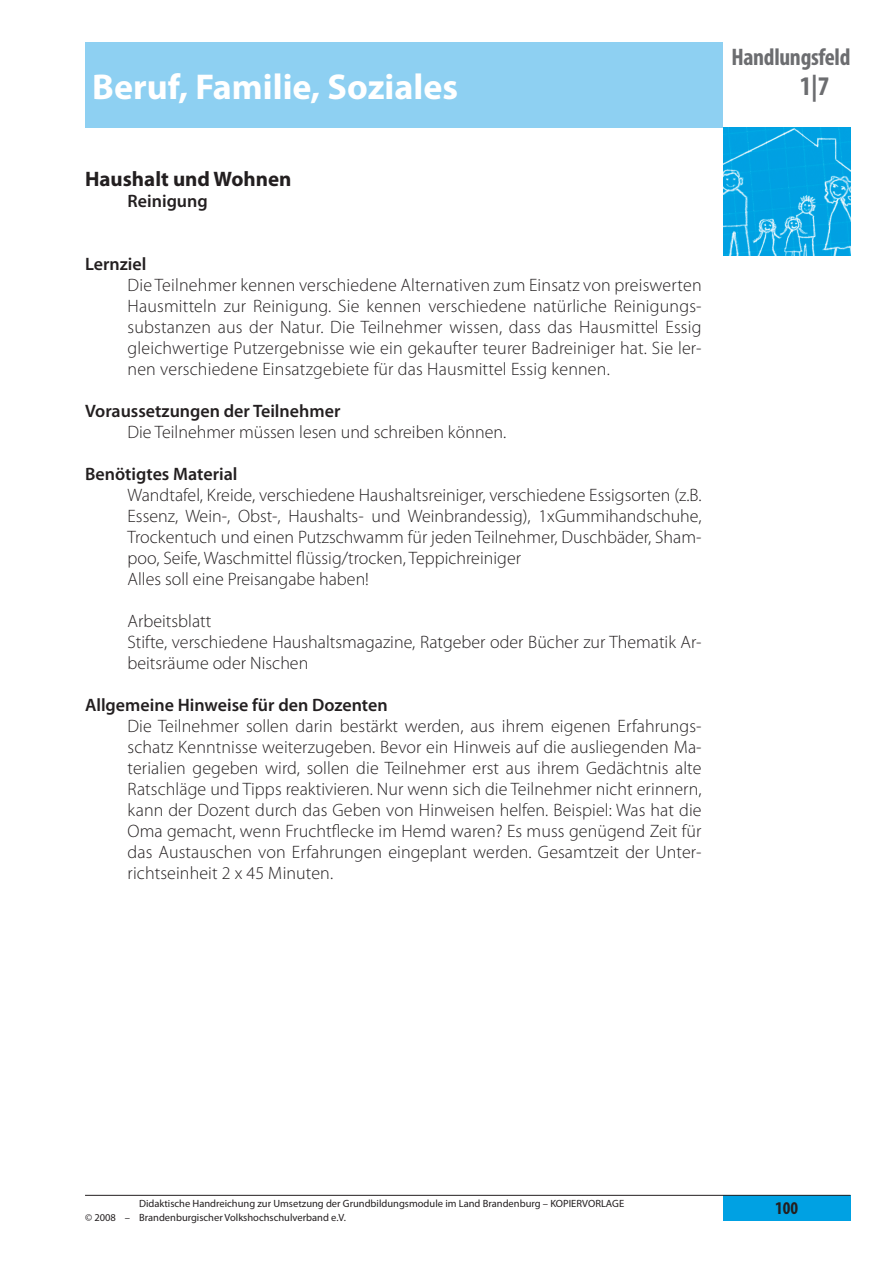
<style>
.page{position:relative;width:893px;height:1263px;background:#fff}
.page>*{position:absolute;margin:0;border:0;box-sizing:border-box;transform-origin:0 0}
.t1{font:700 36px "Myriad Pro";color:#fff}
.t2{font:700 condensed 27px "Myriad Pro";color:#6c6d70}
.t3{font:700 condensed 24px "Myriad Pro";letter-spacing:-.015em;color:#6c6d70}
.t4{font:700 21px "Myriad Pro";color:#231f20}
.t5{font:300 18px/21px "Myriad Pro";color:#231f20;text-align:justify}
.t6{font:600 18px "Myriad Pro";color:#231f20}
.t7{font:700 condensed 18px "Myriad Pro";color:#231f20}
.t8{font:10.5px/13.5px "Myriad Pro";color:#231f20}
</style>
<div class="page">
<div style="left:85px;top:43px;width:638px;height:85px;background:#8ed0f2"></div>
<div style="left:723px;top:1195px;width:127px;height:25px;background:#00a1e3"></div>
<hr style="left:85px;top:1195px;width:765px;height:1px;background:#231f20">
<img style="left:723px;top:128px;width:127px;height:127px">
<h1 class="t1" style="left:92px;top:63px;width:367px">Beruf, Familie, Soziales</h1>
<p class="t4" style="left:85px;top:165px;width:208px">Haushalt und Wohnen</p>
<p class="t6" style="left:128px;top:189px;width:82px">Reinigung</p>
<p class="t6" style="left:85px;top:252px;width:63px">Lernziel</p>
<p class="t5" style="left:128px;top:274px;width:576px">Die Teilnehmer kennen verschiedene Alternativen zum Einsatz von preiswerten Hausmitteln zur Reinigung. Sie kennen verschiedene natürliche Reinigungs&shy;substanzen aus der Natur. Die Teilnehmer wissen, dass das Hausmittel Essig gleichwertige Putzergebnisse wie ein gekaufter teurer Badreiniger hat. Sie ler&shy;nen verschiedene Einsatzgebiete für das Hausmittel Essig kennen.</p>
<p class="t6" style="left:85px;top:399px;width:257px">Voraussetzungen der Teilnehmer</p>
<p class="t5" style="left:128px;top:421px;width:378px">Die Teilnehmer müssen lesen und schreiben können.</p>
<p class="t6" style="left:85px;top:462px;width:154px">Benötigtes Material</p>
<p class="t5" style="left:128px;top:484px;width:576px;text-align:left">Wandtafel, Kreide, verschiedene Haushaltsreiniger, verschiedene Essigsorten (z.B.<br>Essenz, Wein-, Obst-, Haushalts- und Weinbrandessig), 1xGummihandschuhe, Trockentuch und einen Putzschwamm für jeden Teilnehmer, Duschbäder, Sham&shy;poo, Seife, Waschmittel flüssig/trocken, Teppichreiniger<br>Alles soll eine Preisangabe haben!</p>
<p class="t5" style="left:128px;top:610px;width:576px;text-align:left">Arbeitsblatt<br>Stifte, verschiedene Haushaltsmagazine, Ratgeber oder Bücher zur Thematik Ar&shy;beitsräume oder Nischen</p>
<p class="t6" style="left:85px;top:693px;width:304px">Allgemeine Hinweise für den Dozenten</p>
<p class="t5" style="left:128px;top:715px;width:576px">Die Teilnehmer sollen darin bestärkt werden, aus ihrem eigenen Erfahrungs&shy;schatz Kenntnisse weiterzugeben. Bevor ein Hinweis auf die ausliegenden Ma&shy;terialien gegeben wird, sollen die Teilnehmer erst aus ihrem Gedächtnis alte Ratschläge und Tipps reaktivieren. Nur wenn sich die Teilnehmer nicht erinnern, kann der Dozent durch das Geben von Hinweisen helfen. Beispiel: Was hat die Oma gemacht, wenn Fruchtflecke im Hemd waren? Es muss genügend Zeit für das Austauschen von Erfahrungen eingeplant werden. Gesamtzeit der Unter&shy;richtseinheit 2 x 45 Minuten.</p>
<h3 class="t3" style="left:731px;top:42px;width:121px">Handlungsfeld</h3>
<h2 class="t2" style="left:800px;top:69px;width:31px">1|7</h2>
<p class="t8" style="left:85px;top:1196px;width:541px;text-indent:54px">Didaktische Handreichung zur Umsetzung der Grundbildungsmodule im Land Brandenburg – KOPIERVORLAGE © 2008 – Brandenburgischer Volkshochschulverband e.V.</p>
<p class="t7" style="left:775px;top:1197px;width:25px">100</p>
</div>
